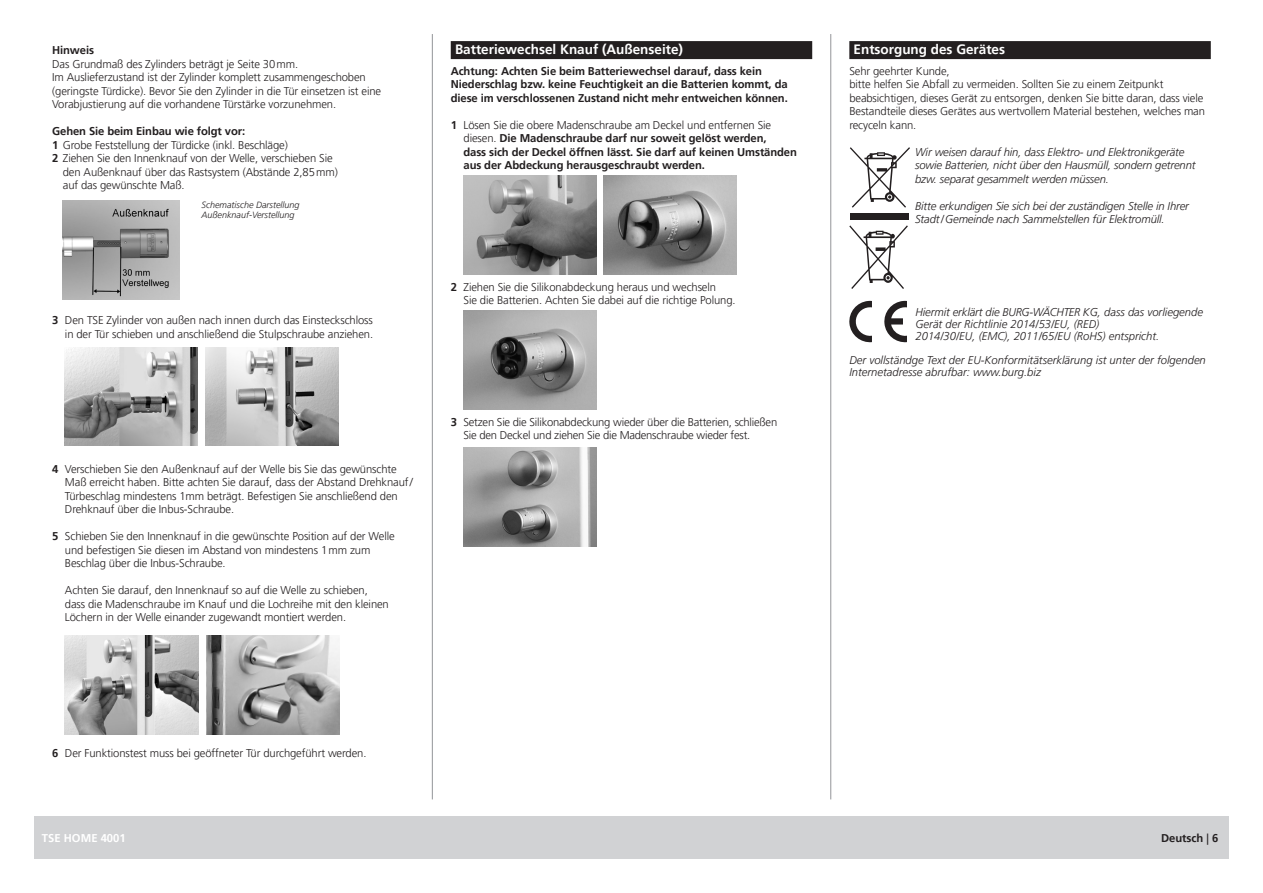
<style>
.page{position:relative;width:1263px;height:893px;background:#fff}
.page>*{position:absolute;margin:0;border:0;box-sizing:border-box;transform-origin:0 0}
.t1{font:700 13.5px "Frutiger LT Pro";color:#fff}
.t2{font:300 11.25px/13.5px "Frutiger LT Pro";letter-spacing:-.01em;color:#231f20}
.t3{font:italic 300 11.25px/13.5px "Frutiger LT Pro";letter-spacing:-.01em;color:#231f20}
.t4{font:700 11.25px/13.5px "Frutiger LT Pro";letter-spacing:-.01em;color:#231f20}
.t5{font:700 11.25px "Frutiger LT Pro";color:#fff}
.t6{font:italic 300 9px/10.5px "Frutiger LT Pro";color:#231f20}
.s1{font-weight:700}
.s2{font-weight:300}
.s3{font-weight:400}
</style>
<div class="page">
<hr style="left:432px;top:34px;width:1px;height:765px;background:#939598">
<hr style="left:830px;top:34px;width:1px;height:765px;background:#939598">
<div style="left:34px;top:816px;width:1195px;height:43px;background:#d1d2d4"></div>
<img style="left:63px;top:201px;width:116px;height:98px">
<img style="left:65px;top:347px;width:133px;height:99px">
<img style="left:205px;top:347px;width:133px;height:99px">
<img style="left:65px;top:635px;width:134px;height:99px">
<img style="left:206px;top:635px;width:134px;height:99px">
<div style="left:451px;top:41px;width:361px;height:18px;background:#231f20"></div>
<img style="left:463px;top:176px;width:133px;height:99px">
<img style="left:604px;top:176px;width:132px;height:99px">
<img style="left:463px;top:310px;width:133px;height:99px">
<img style="left:463px;top:448px;width:133px;height:98px">
<div style="left:849px;top:41px;width:362px;height:18px;background:#231f20"></div>
<div style="left:850px;top:213px;width:58px;height:7px;background:#231f20"></div>
<svg style="left:850px;top:147px;width:60px;height:61px"></svg>
<svg style="left:849px;top:301px;width:23px;height:42px"></svg>
<svg style="left:884px;top:301px;width:23px;height:42px"></svg>
<svg style="left:849px;top:225px;width:59px;height:64px"></svg>
<p class="t4" style="left:52px;top:44px;width:43px">Hinweis</p>
<p class="t2" style="left:52px;top:57px;width:330px">Das Grundmaß des Zylinders beträgt je Seite 30mm.<br>Im Auslieferzustand ist der Zylinder komplett zusammengeschoben (geringste Türdicke). Bevor Sie den Zylinder in die Tür einsetzen ist eine Vorabjustierung auf die vorhandene Türstärke vorzunehmen.</p>
<p class="t4" style="left:52px;top:125px;width:195px">Gehen Sie beim Einbau wie folgt vor:</p>
<p class="t2" style="left:52px;top:138px;width:237px"><span class="s1">1</span> Grobe Feststellung der Türdicke (inkl. Beschläge)</p>
<p class="t2" style="left:52px;top:152px;width:282px"><span class="s1">2</span> Ziehen Sie den Innenknauf von der Welle, verschieben Sie</p>
<p class="t2" style="left:63px;top:165px;width:277px">den Außenknauf über das Rastsystem (Abstände 2,85mm)</p>
<p class="t2" style="left:63px;top:179px;width:123px">auf das gewünschte Maß.</p>
<p class="t6" style="left:202px;top:199px;width:100px">Schematische Darstellung<br>Außenknauf-Verstellung</p>
<p class="t2" style="left:52px;top:314px;width:322px;text-align:right"><span class="s1">3</span> Den TSE Zylinder von außen nach innen durch das Einsteckschloss in der Tür schieben und anschließend die Stulpschraube anziehen.</p>
<p class="t2" style="left:65px;top:462px;width:349px;text-indent:-13px"><span class="s1">4</span> Verschieben Sie den Außenknauf auf der Welle bis Sie das gewünschte Maß erreicht haben. Bitte achten Sie darauf, dass der Abstand Drehknauf/ Türbeschlag mindestens 1mm beträgt. Befestigen Sie anschließend den Drehknauf über die Inbus-Schraube.</p>
<p class="t2" style="left:65px;top:530px;width:331px;text-indent:-13px"><span class="s1">5</span> Schieben Sie den Innenknauf in die gewünschte Position auf der Welle und befestigen Sie diesen im Abstand von mindestens 1mm zum<br>Beschlag über die Inbus-Schraube.</p>
<p class="t2" style="left:65px;top:584px;width:325px">Achten Sie darauf, den Innenknauf so auf die Welle zu schieben, dass die Madenschraube im Knauf und die Lochreihe mit den kleinen<br>Löchern in der Welle einander zugewandt montiert werden.</p>
<p class="t1" style="left:455px;top:42px;width:230px">Batteriewechsel Knauf (Außenseite)</p>
<p class="t4" style="left:451px;top:64px;width:339px">Achtung: Achten Sie beim Batteriewechsel darauf, dass kein<br>Niederschlag bzw. keine Feuchtigkeit an die Batterien kommt, da diese im verschlossenen Zustand nicht mehr entweichen können.</p>
<p class="t4" style="left:463px;top:118px;width:335px;text-indent:-13px">1 <span class="s2">Lösen Sie die obere Madenschraube am Deckel und entfernen Sie diesen.</span> Die Madenschraube darf nur soweit gelöst werden,<br>dass sich der Deckel öffnen lässt. Sie darf auf keinen Umständen aus der Abdeckung herausgeschraubt werden.</p>
<p class="t2" style="left:463px;top:280px;width:274px;text-indent:-13px"><span class="s1">2</span> Ziehen Sie die Silikonabdeckung heraus und wechseln<br>Sie die Batterien. Achten Sie dabei auf die richtige Polung.</p>
<p class="t2" style="left:463px;top:415px;width:315px;text-indent:-13px"><span class="s1">3</span> Setzen Sie die Silikonabdeckung wieder über die Batterien, schließen<br>Sie den Deckel und ziehen Sie die Madenschraube wieder fest.</p>
<p class="t2" style="left:52px;top:746px;width:316px"><span class="s1">6</span> Der Funktionstest muss bei geöffneter Tür durchgeführt werden.</p>
<p class="t1" style="left:853px;top:42px;width:153px">Entsorgung des Gerätes</p>
<p class="t2" style="left:849px;top:64px;width:357px">Sehr geehrter Kunde,<br>bitte helfen Sie Abfall zu vermeiden. Sollten Sie zu einem Zeitpunkt beabsichtigen, dieses Gerät zu entsorgen, denken Sie bitte daran, dass viele Bestandteile dieses Gerätes aus wertvollem Material bestehen, welches man recyceln kann.</p>
<p class="t3" style="left:915px;top:145px;width:282px">Wir weisen darauf hin, dass Elektro- und Elektronikgeräte sowie Batterien, nicht über den Hausmüll, sondern getrennt bzw. separat gesammelt werden müssen.</p>
<p class="t3" style="left:915px;top:199px;width:275px">Bitte erkundigen Sie sich bei der zuständigen Stelle in Ihrer<br>Stadt/Gemeinde nach Sammelstellen für Elektromüll.</p>
<p class="t3" style="left:915px;top:306px;width:289px;line-height:12px">Hiermit erklärt die BURG-WÄCHTER KG, dass das vorliegende<br>Gerät der Richtlinie 2014/53/EU, (RED)<br>2014/30/EU, (EMC), 2011/65/EU (RoHS) entspricht.</p>
<p class="t3" style="left:849px;top:354px;width:358px;line-height:12px">Der vollständge Text der EU-Konformitätserklärung ist unter der folgenden<br>Internetadresse abrufbar: www.burg.biz</p>
<p class="t5" style="left:42px;top:831px;width:85px">TSE HOME 4001</p>
<p class="t4" style="left:1161px;top:831px;width:59px">Deutsch <span class="s3">|</span> 6</p>
</div>
